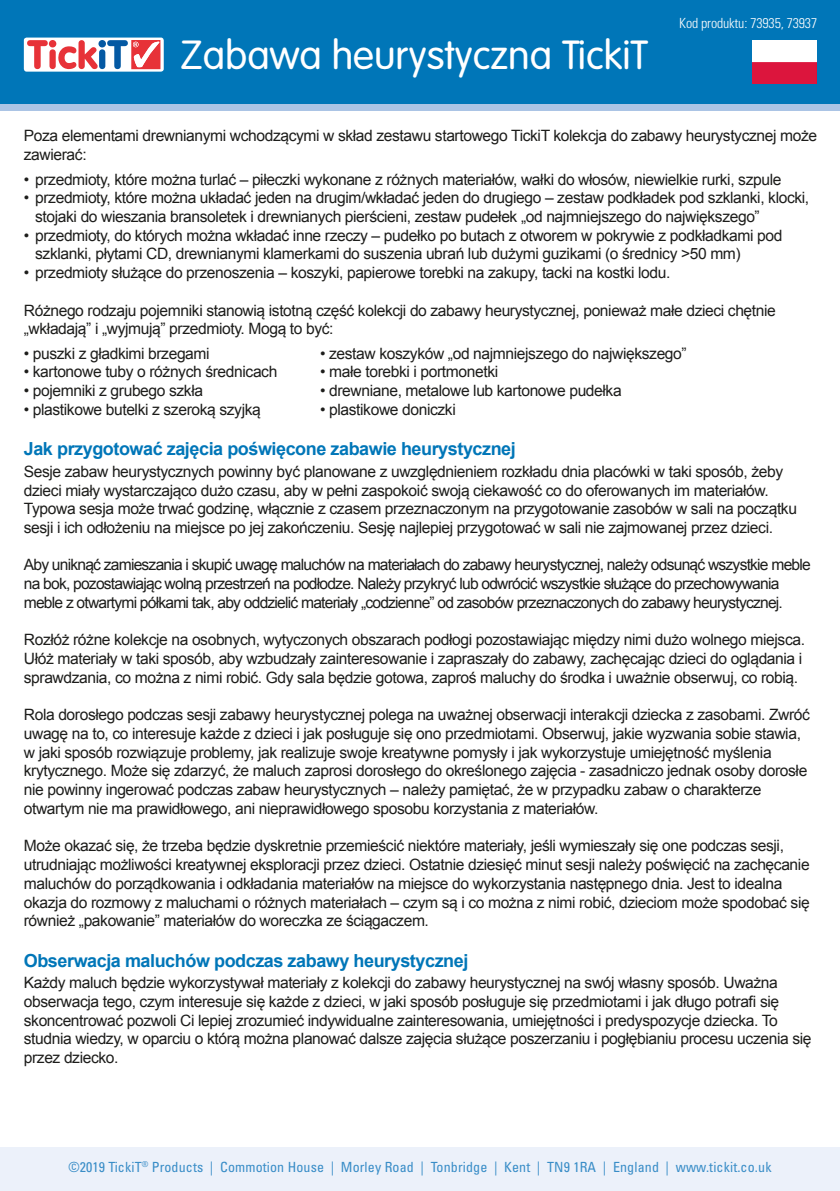
<style>
.page{position:relative;width:840px;height:1191px;background:#fff}
.page>*{position:absolute;margin:0;border:0;box-sizing:border-box;transform-origin:0 0}
.t1{font:300 40px "VAG Rounded";color:#fff}
.t2{font:700 18px "Arial";letter-spacing:-.025em;color:#0076b8}
.t3{font:15.6px/18.8px "Arial";letter-spacing:-.025em;color:#1d1d1b}
.t4{font:15.6px/18.8px "Arial";letter-spacing:-.05em;color:#1d1d1b}
.t5{font:condensed 14px "Univers";letter-spacing:.01em;color:#398dc7}
.t6{font:300 condensed 14px "Univers";letter-spacing:-.01em;color:#fff}
</style>
<div class="page">
<div style="left:0;top:22px;width:839px;height:89px;background:#abc4e5"></div>
<div style="left:0;top:0;width:839px;height:103px;background:#0076b8"></div>
<img style="left:752px;top:40px;width:64px;height:44px">
<div style="left:0;top:1147px;width:839px;height:44px;background:#ecf1fa"></div>
<div style="left:24px;top:38px;width:140px;height:34px;background:#fff;border-radius:3px"></div>
<svg style="left:27px;top:40px;width:133px;height:29px"></svg>
<p class="t1" style="left:180px;top:32px;width:469px">Zabawa heurystyczna TickiT</p>
<p class="t6" style="left:678px;top:15px;width:139px">Kod produktu: 73935, 73937</p>
<p class="t3" style="left:24px;top:127px;width:794px">Poza elementami drewnianymi wchodzącymi w skład zestawu startowego TickiT kolekcja do zabawy heurystycznej może zawierać:</p>
<p class="t3" style="left:24px;top:170px;width:758px">• przedmioty, które można turlać – piłeczki wykonane z różnych materiałów, wałki do włosów, niewielkie rurki, szpule</p>
<p class="t3" style="left:35px;top:188px;width:775px;text-indent:-11px">• przedmioty, które można układać jeden na drugim/wkładać jeden do drugiego – zestaw podkładek pod szklanki, klocki, stojaki do wieszania bransoletek i drewnianych pierścieni, zestaw pudełek „od najmniejszego do największego”</p>
<p class="t3" style="left:35px;top:226px;width:748px;text-indent:-11px">• przedmioty, do których można wkładać inne rzeczy – pudełko po butach z otworem w pokrywie z podkładkami pod szklanki, płytami CD, drewnianymi klamerkami do suszenia ubrań lub dużymi guzikami (o średnicy &gt;50 mm)</p>
<p class="t3" style="left:24px;top:263px;width:647px">• przedmioty służące do przenoszenia – koszyki, papierowe torebki na zakupy, tacki na kostki lodu.</p>
<p class="t3" style="left:24px;top:301px;width:753px">Różnego rodzaju pojemniki stanowią istotną część kolekcji do zabawy heurystycznej, ponieważ małe dzieci chętnie „wkładają” i „wyjmują” przedmioty. Mogą to być:</p>
<p class="t3" style="left:24px;top:344px;width:187px">• puszki z gładkimi brzegami</p>
<p class="t3" style="left:320px;top:344px;width:368px">• zestaw koszyków „od najmniejszego do największego”</p>
<p class="t3" style="left:24px;top:363px;width:255px">• kartonowe tuby o różnych średnicach</p>
<p class="t3" style="left:320px;top:363px;width:179px">• małe torebki i portmonetki</p>
<p class="t3" style="left:24px;top:381px;width:181px">• pojemniki z grubego szkła</p>
<p class="t3" style="left:320px;top:381px;width:303px">• drewniane, metalowe lub kartonowe pudełka</p>
<p class="t3" style="left:24px;top:400px;width:238px">• plastikowe butelki z szeroką szyjką</p>
<p class="t3" style="left:320px;top:400px;width:137px">• plastikowe doniczki</p>
<p class="t2" style="left:24px;top:437px;width:493px">Jak przygotować zajęcia poświęcone zabawie heurystycznej</p>
<p class="t3" style="left:24px;top:462px;width:774px">Sesje zabaw heurystycznych powinny być planowane z uwzględnieniem rozkładu dnia placówki w taki sposób, żeby dzieci miały wystarczająco dużo czasu, aby w pełni zaspokoić swoją ciekawość co do oferowanych im materiałów.<br>Typowa sesja może trwać godzinę, włącznie z czasem przeznaczonym na przygotowanie zasobów w sali na początku sesji i ich odłożeniu na miejsce po jej zakończeniu. Sesję najlepiej przygotować w sali nie zajmowanej przez dzieci.</p>
<p class="t4" style="left:24px;top:556px;width:788px">Aby uniknąć zamieszania i skupić uwagę maluchów na materiałach do zabawy heurystycznej, należy odsunąć wszystkie meble na bok, pozostawiając wolną przestrzeń na podłodze. Należy przykryć lub odwrócić wszystkie służące do przechowywania meble z otwartymi półkami tak, aby oddzielić materiały „codzienne” od zasobów przeznaczonych do zabawy heurystycznej.</p>
<p class="t3" style="left:24px;top:630px;width:782px">Rozłóż różne kolekcje na osobnych, wytyczonych obszarach podłogi pozostawiając między nimi dużo wolnego miejsca.<br>Ułóż materiały w taki sposób, aby wzbudzały zainteresowanie i zapraszały do zabawy, zachęcając dzieci do oglądania i sprawdzania, co można z nimi robić. Gdy sala będzie gotowa, zaproś maluchy do środka i uważnie obserwuj, co robią.</p>
<p class="t3" style="left:24px;top:705px;width:787px">Rola dorosłego podczas sesji zabawy heurystycznej polega na uważnej obserwacji interakcji dziecka z zasobami. Zwróć uwagę na to, co interesuje każde z dzieci i jak posługuje się ono przedmiotami. Obserwuj, jakie wyzwania sobie stawia, w jaki sposób rozwiązuje problemy, jak realizuje swoje kreatywne pomysły i jak wykorzystuje umiejętność myślenia krytycznego. Może się zdarzyć, że maluch zaprosi dorosłego do określonego zajęcia - zasadniczo jednak osoby dorosłe nie powinny ingerować podczas zabaw heurystycznych – należy pamiętać, że w przypadku zabaw o charakterze otwartym nie ma prawidłowego, ani nieprawidłowego sposobu korzystania z materiałów.</p>
<p class="t3" style="left:24px;top:836px;width:787px">Może okazać się, że trzeba będzie dyskretnie przemieścić niektóre materiały, jeśli wymieszały się one podczas sesji, utrudniając możliwości kreatywnej eksploracji przez dzieci. Ostatnie dziesięć minut sesji należy poświęcić na zachęcanie maluchów do porządkowania i odkładania materiałów na miejsce do wykorzystania następnego dnia. Jest to idealna okazja do rozmowy z maluchami o różnych materiałach – czym są i co można z nimi robić, dzieciom może spodobać się również „pakowanie” materiałów do woreczka ze ściągaczem.</p>
<p class="t2" style="left:24px;top:948px;width:446px">Obserwacja maluchów podczas zabawy heurystycznej</p>
<p class="t3" style="left:24px;top:973px;width:788px">Każdy maluch będzie wykorzystywał materiały z kolekcji do zabawy heurystycznej na swój własny sposób. Uważna obserwacja tego, czym interesuje się każde z dzieci, w jaki sposób posługuje się przedmiotami i jak długo potrafi się skoncentrować pozwoli Ci lepiej zrozumieć indywidualne zainteresowania, umiejętności i predyspozycje dziecka. To studnia wiedzy, w oparciu o którą można planować dalsze zajęcia służące poszerzaniu i pogłębianiu procesu uczenia się przez dziecko.</p>
<p class="t5" style="left:68px;top:1158px;width:704px">©2019 TickiT<sup>®</sup> Products | Commotion House | Morley Road | Tonbridge | Kent | TN9 1RA | England | www.tickit.co.uk</p>
</div>
